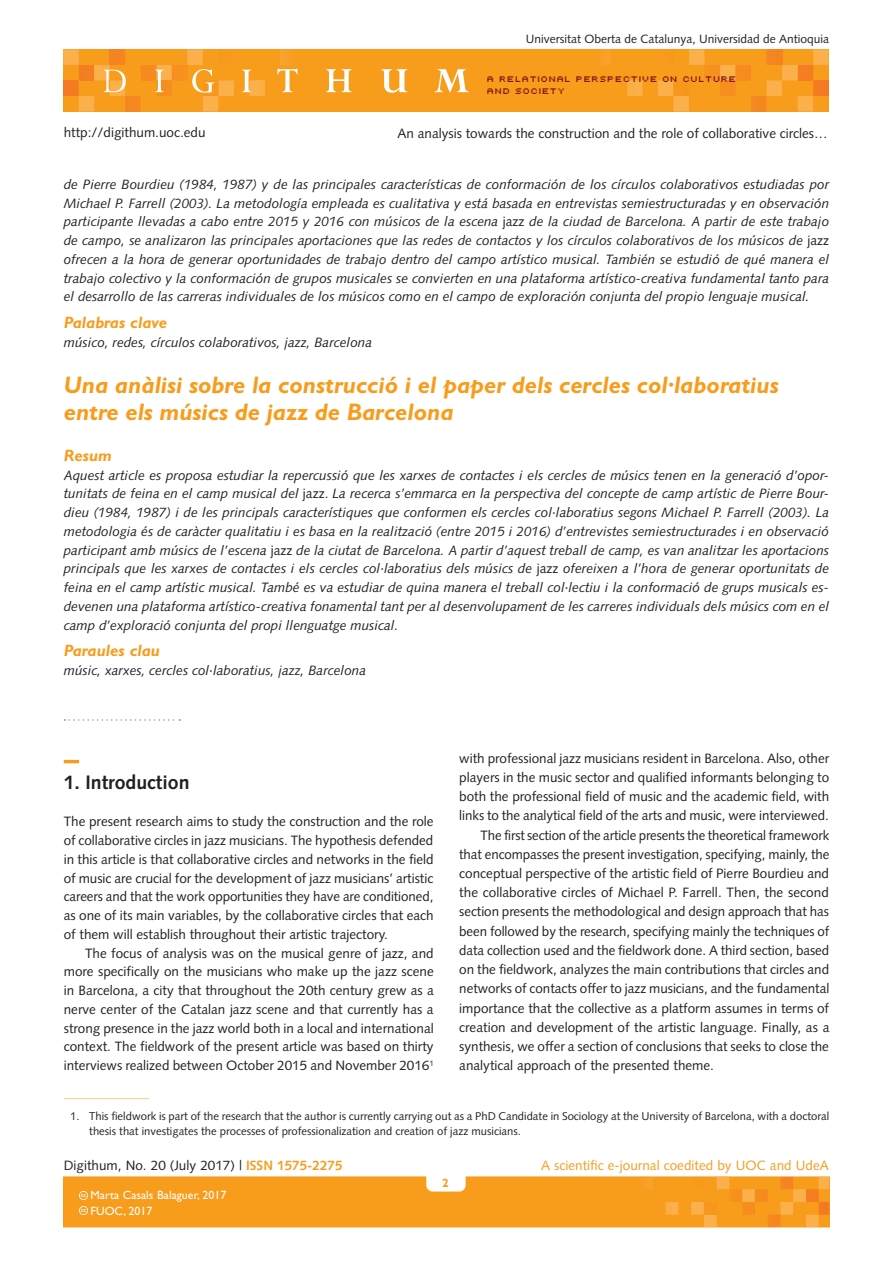
<style>
.page{position:relative;width:893px;height:1263px;background:#fff}
.page>*{position:absolute;margin:0;border:0;box-sizing:border-box;transform-origin:0 0}
._00_Titolarresum{font:italic 700 24px/27px "Gill Sans";color:#f89c1c}
._03_SUBTITOL{font:700 19.5px "Syntax LT";color:#231f20}
._00_Titoletsresum{font:italic 700 16.5px "Gill Sans";color:#f89c1c}
._01_Textresum{font:italic 13.5px/18.8px "Syntax LT";color:#231f20;text-align:justify}
._02_PARAGRAF_GENERAL{font:13.5px/19.2px "Syntax LT";color:#231f20;text-align:justify}
._02_PRIMER_PARAGRAF{font:13.5px/18.8px "Syntax LT";color:#231f20;text-align:justify}
.t1{font:13.5px "Syntax LT";color:#f89c1c}
.t2{font:12px "Syntax LT";color:#231f20}
.t3{font:12px "Gill Sans";color:#fff}
.t4{font:700 12px "Gill Sans";color:#f89c1c}
._04_NOTAS1{font:11.25px/15px "Syntax LT";color:#231f20}
.t5{font:9px/12px "Uni 0554";color:#821316}
.s1{font-style:normal}
.s2{font-weight:700;color:#f89c1c}
</style>
<div class="page">
<hr style="left:829px;top:1177px;width:1px;height:50px;background:#f47921">
<svg style="left:64px;top:1177px;width:765px;height:50px;background:#f89d21"></svg>
<div style="left:63px;top:49px;width:766px;height:62px;background:#f89c1c"></div>
<hr style="left:265px;top:49px;width:1px;height:62px;background:#faab40">
<hr style="left:278px;top:49px;width:2px;height:62px;background:#f9a430">
<hr style="left:625px;top:49px;width:2px;height:62px;background:#faab40">
<hr style="left:612px;top:49px;width:1px;height:62px;background:#f9a430">
<svg style="left:605px;top:49px;width:6px;height:16px"></svg>
<svg style="left:627px;top:49px;width:202px;height:62px"></svg>
<hr style="left:815px;top:80px;width:4px;height:16px;background:#f47b21">
<hr style="left:819px;top:80px;width:3px;height:16px;background:#f47a21">
<hr style="left:822px;top:80px;width:3px;height:16px;background:#f47921">
<hr style="left:825px;top:80px;width:4px;height:16px;background:#f47921">
<svg style="left:63px;top:49px;width:202px;height:62px"></svg>
<svg style="left:277px;top:49px;width:21px;height:43px"></svg>
<svg style="left:326px;top:69px;width:26px;height:23px"></svg>
<svg style="left:381px;top:69px;width:26px;height:24px"></svg>
<svg style="left:434px;top:69px;width:35px;height:23px"></svg>
<svg style="left:65px;top:719px;width:115px;height:2px"></svg>
<hr style="left:64px;top:760px;width:15px;height:3px;background:#f89c1c">
<hr style="left:64px;top:1098px;width:85px;height:1px;background:#fdcb8a">
<p class="t2" style="left:526px;top:32px;width:305px">Universitat Oberta de Catalunya, Universidad de Antioquia</p>
<p class="t5" style="left:488px;top:72px;width:251px">A RELATIONAL PERSPECTIVE ON CULTURE<br>AND SOCIETY</p>
<p class="_02_PARAGRAF_GENERAL" style="left:64px;top:122px;width:143px">http://digithum.uoc.edu</p>
<p class="_02_PARAGRAF_GENERAL" style="left:398px;top:124px;width:432px">An analysis towards the construction and the role of collaborative circles…</p>
<p class="_01_Textresum" style="left:64px;top:175px;width:767px">de Pierre Bourdieu (1984, 1987) y de las principales características de conformación de los círculos colaborativos estudiadas por Michael P. Farrell (2003). La metodología empleada es cualitativa y está basada en entrevistas semiestructuradas y en observación participante llevadas a cabo entre 2015 y 2016 con músicos de la escena <span class="s1">jazz</span> de la ciudad de Barcelona. A partir de este trabajo de campo, se analizaron las principales aportaciones que las redes de contactos y los círculos colaborativos de los músicos de <span class="s1">jazz </span>ofrecen a la hora de generar oportunidades de trabajo dentro del campo artístico musical. También se estudió de qué manera el trabajo colectivo y la conformación de grupos musicales se convierten en una plataforma artístico-creativa fundamental tanto para el desarrollo de las carreras individuales de los músicos como en el campo de exploración conjunta del propio lenguaje musical.</p>
<p class="_00_Titoletsresum" style="left:64px;top:313px;width:105px">Palabras clave</p>
<p class="_01_Textresum" style="left:64px;top:333px;width:310px">músico, redes, círculos colaborativos, jazz, Barcelona</p>
<p class="_00_Titolarresum" style="left:64px;top:371px;width:716px">Una anàlisi sobre la construcció i el paper dels cercles col·laboratius entre els músics de jazz de Barcelona</p>
<p class="_00_Titoletsresum" style="left:64px;top:446px;width:49px">Resum</p>
<p class="_01_Textresum" style="left:64px;top:466px;width:767px">Aquest article es proposa estudiar la repercussió que les xarxes de contactes i els cercles de músics tenen en la generació d’opor&shy;tunitats de feina en el camp musical del <span class="s1">jazz.</span> La recerca s’emmarca en la perspectiva del concepte de camp artístic de Pierre Bour&shy;dieu (1984, 1987) i de les principals característiques que conformen els cercles col·laboratius segons Michael P. Farrell (2003). La metodologia és de caràcter qualitatiu i es basa en la realització (entre 2015 i 2016) d’entrevistes semiestructurades i en observació participant amb músics de l’escena <span class="s1">jazz</span> de la ciutat de Barcelona. A partir d’aquest treball de camp, es van analitzar les aportacions principals que les xarxes de contactes i els cercles col·laboratius dels músics de <span class="s1">jazz</span> ofereixen a l’hora de generar oportunitats de feina en el camp artístic musical. També es va estudiar de quina manera el treball col·lectiu i la conformació de grups musicals es&shy;devenen una plataforma artístico-creativa fonamental tant per al desenvolupament de les carreres individuals dels músics com en el camp d’exploració conjunta del propi llenguatge musical.</p>
<p class="_00_Titoletsresum" style="left:64px;top:641px;width:98px">Paraules clau</p>
<p class="_01_Textresum" style="left:64px;top:661px;width:304px">músic, xarxes, cercles col·laboratius, jazz, Barcelona</p>
<p class="_02_PARAGRAF_GENERAL" style="left:459px;top:748px;width:371px">with professional jazz musicians resident in Barcelona. Also, other players in the music sector and qualified informants belonging to both the professional field of music and the academic field, with links to the analytical field of the arts and music, were interviewed.</p>
<p class="_02_PARAGRAF_GENERAL" style="left:459px;top:825px;width:372px;text-indent:21px">The first section of the article presents the theoretical framework that encompasses the present investigation, specifying, mainly, the conceptual perspective of the artistic field of Pierre Bourdieu and the collaborative circles of Michael P. Farrell. Then, the second section presents the methodological and design approach that has been followed by the research, specifying mainly the techniques of data collection used and the fieldwork done. A third section, based on the fieldwork, analyzes the main contributions that circles and networks of contacts offer to jazz musicians, and the fundamental importance that the collective as a platform assumes in terms of creation and development of the artistic language. Finally, as a synthesis, we offer a section of conclusions that seeks to close the analytical approach of the presented theme.</p>
<p class="_04_NOTAS1" style="left:89px;top:1109px;width:741px;text-indent:-19px">1. This fieldwork is part of the research that the author is currently carrying out as a PhD Candidate in Sociology at the University of Barcelona, with a doctoral thesis that investigates the processes of professionalization and creation of jazz musicians.</p>
<p class="_03_SUBTITOL" style="left:64px;top:771px;width:127px">1. Introduction</p>
<p class="_02_PRIMER_PARAGRAF" style="left:64px;top:812px;width:371px">The present research aims to study the construction and the role of collaborative circles in jazz musicians. The hypothesis defended in this article is that collaborative circles and networks in the field of music are crucial for the development of jazz musicians’ artistic careers and that the work opportunities they have are conditioned, as one of its main variables, by the collaborative circles that each of them will establish throughout their artistic trajectory.</p>
<p class="_02_PARAGRAF_GENERAL" style="left:64px;top:943px;width:371px;line-height:18.8px;text-indent:21px">The focus of analysis was on the musical genre of jazz, and more specifically on the musicians who make up the jazz scene in Barcelona, a city that throughout the 20th century grew as a nerve center of the Catalan jazz scene and that currently has a strong presence in the jazz world both in a local and international context. The fieldwork of the present article was based on thirty interviews realized between October 2015 and November 2016<sup>1</sup></p>
<p class="_02_PARAGRAF_GENERAL" style="left:64px;top:1155px;width:280px">Digithum, No. 20 (July 2017) | <span class="s2">ISSN 1575-2275</span></p>
<p class="t1" style="left:541px;top:1157px;width:289px">A scientific e-journal coedited by UOC and UdeA</p>
<p class="t4" style="left:442px;top:1176px;width:8px">2</p>
<p class="t3" style="left:91px;top:1188px;width:137px">Marta Casals Balaguer, 2017</p>
<p class="t3" style="left:91px;top:1204px;width:63px">FUOC, 2017</p>
</div>
